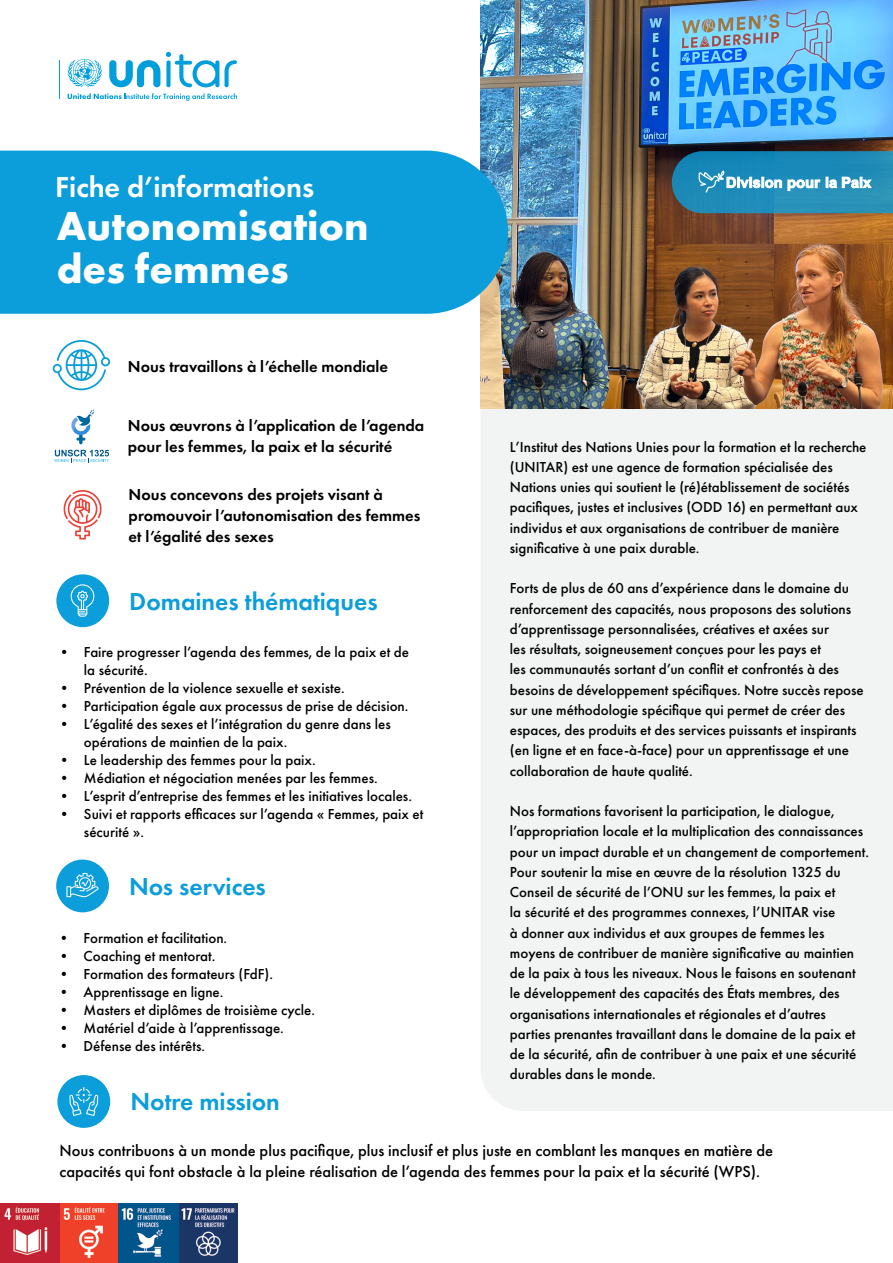
<style>
.page{position:relative;width:893px;height:1263px;background:#fff}
.page>*{position:absolute;margin:0;border:0;box-sizing:border-box;transform-origin:0 0}
.t1{font:700 42px/43.5px "Futura PT";color:#fff}
.t2{font:600 30px "Futura PT";color:#fff}
.t3{font:600 25.5px "Futura PT";color:#0c9eda}
.t4{font:600 16.5px/21px "Futura PT";color:#000}
.t5{font:500 16.5px/21px "Futura PT";color:#000}
.t6{font:500 15px/20.2px "Futura PT";color:#000101}
.t7{font:500 15px/18px "Futura PT";color:#000}
</style>
<div class="page">
<div style="left:481px;top:409px;width:412px;height:702px;background:#f2f3f3"></div>
<svg style="left:68px;top:93px;width:169px;height:8px"></svg>
<svg style="left:67px;top:59px;width:35px;height:28px"></svg>
<svg style="left:166px;top:52px;width:71px;height:35px"></svg>
<svg style="left:109px;top:60px;width:51px;height:27px"></svg>
<hr style="left:60px;top:60px;width:1px;height:39px;background:#009edb">
<img style="left:480px;top:0;width:413px;height:409px">
<div style="left:0;top:151px;width:508px;height:163px;background:#0c9eda"></div>
<img style="left:0;top:1203px;width:238px;height:60px">
<svg style="left:63px;top:490px;width:39px;height:49px"></svg>
<svg style="left:54px;top:450px;width:55px;height:12px"></svg>
<svg style="left:71px;top:410px;width:23px;height:34px"></svg>
<svg style="left:53px;top:340px;width:57px;height:50px"></svg>
<div style="left:56px;top:574px;width:53px;height:53px;background:#0c9eda;border-radius:50%"></div>
<svg style="left:70px;top:584px;width:25px;height:33px"></svg>
<div style="left:56px;top:859px;width:53px;height:53px;background:#0c9eda;border-radius:50%"></div>
<svg style="left:66px;top:873px;width:33px;height:24px"></svg>
<div style="left:57px;top:1075px;width:53px;height:53px;background:#0c9eda;border-radius:50%"></div>
<svg style="left:69px;top:1087px;width:29px;height:29px"></svg>
<svg style="left:672px;top:151px;width:221px;height:62px;background:#3090b8"></svg>
<h2 class="t2" style="left:55px;top:169px;width:261px">Fiche d’informations</h2>
<h1 class="t1" style="left:57px;top:203px;width:314px">Autonomisation des femmes</h1>
<p class="t4" style="left:128px;top:356px;width:262px">Nous travaillons à l’échelle mondiale</p>
<p class="t4" style="left:128px;top:415px;width:298px">Nous œuvrons à l’application de l’agenda pour les femmes, la paix et la sécurité</p>
<p class="t4" style="left:129px;top:484px;width:293px">Nous concevons des projets visant à promouvoir l’autonomisation des femmes et l’égalité des sexes</p>
<h3 class="t3" style="left:129px;top:585px;width:250px">Domaines thématiques</h3>
<p class="t7" style="left:84px;top:643px;width:327px;text-indent:-27px">• Faire progresser l’agenda des femmes, de la paix et de la sécurité.</p>
<p class="t7" style="left:57px;top:679px;width:289px">• Prévention de la violence sexuelle et sexiste.</p>
<p class="t7" style="left:57px;top:697px;width:353px">• Participation égale aux processus de prise de décision.</p>
<p class="t7" style="left:84px;top:715px;width:308px;text-indent:-27px">• L’égalité des sexes et l’intégration du genre dans les opérations de maintien de la paix.</p>
<p class="t7" style="left:57px;top:751px;width:260px">• Le leadership des femmes pour la paix.</p>
<p class="t7" style="left:57px;top:769px;width:322px">• Médiation et négociation menées par les femmes.</p>
<p class="t7" style="left:57px;top:787px;width:356px">• L’esprit d’entreprise des femmes et les initiatives locales.</p>
<p class="t7" style="left:84px;top:805px;width:341px;text-indent:-27px">• Suivi et rapports efficaces sur l’agenda « Femmes, paix et sécurité ».</p>
<h3 class="t3" style="left:129px;top:870px;width:138px">Nos services</h3>
<p class="t7" style="left:57px;top:929px;width:172px">• Formation et facilitation.</p>
<p class="t7" style="left:57px;top:947px;width:160px">• Coaching et mentorat.</p>
<p class="t7" style="left:57px;top:965px;width:218px">• Formation des formateurs (FdF).</p>
<p class="t7" style="left:57px;top:983px;width:168px">• Apprentissage en ligne.</p>
<p class="t7" style="left:57px;top:1001px;width:260px">• Masters et diplômes de troisième cycle.</p>
<p class="t7" style="left:57px;top:1019px;width:229px">• Matériel d’aide à l’apprentissage.</p>
<p class="t7" style="left:57px;top:1037px;width:150px">• Défense des intérêts.</p>
<h3 class="t3" style="left:130px;top:1086px;width:151px">Notre mission</h3>
<p class="t6" style="left:510px;top:436px;width:358px">L’Institut des Nations Unies pour la formation et la recherche (UNITAR) est une agence de formation spécialisée des Nations unies qui soutient le (ré)établissement de sociétés pacifiques, justes et inclusives (ODD 16) en permettant aux individus et aux organisations de contribuer de manière significative à une paix durable.</p>
<p class="t6" style="left:510px;top:578px;width:355px">Forts de plus de 60 ans d’expérience dans le domaine du renforcement des capacités, nous proposons des solutions d’apprentissage personnalisées, créatives et axées sur<br>les résultats, soigneusement conçues pour les pays et<br>les communautés sortant d’un conflit et confrontés à des besoins de développement spécifiques. Notre succès repose sur une méthodologie spécifique qui permet de créer des espaces, des produits et des services puissants et inspirants (en ligne et en face-à-face) pour un apprentissage et une collaboration de haute qualité.</p>
<p class="t6" style="left:510px;top:801px;width:360px">Nos formations favorisent la participation, le dialogue, l’appropriation locale et la multiplication des connaissances pour un impact durable et un changement de comportement.<br>Pour soutenir la mise en œuvre de la résolution 1325 du Conseil de sécurité de l’ONU sur les femmes, la paix et<br>la sécurité et des programmes connexes, l’UNITAR vise<br>à donner aux individus et aux groupes de femmes les moyens de contribuer de manière significative au maintien de la paix à tous les niveaux. Nous le faisons en soutenant le développement des capacités des États membres, des organisations internationales et régionales et d’autres parties prenantes travaillant dans le domaine de la paix et de la sécurité, afin de contribuer à une paix et une sécurité durables dans le monde.</p>
<p class="t5" style="left:59px;top:1140px;width:715px">Nous contribuons à un monde plus pacifique, plus inclusif et plus juste en comblant les manques en matière de capacités qui font obstacle à la pleine réalisation de l’agenda des femmes pour la paix et la sécurité (WPS).</p>
</div>
